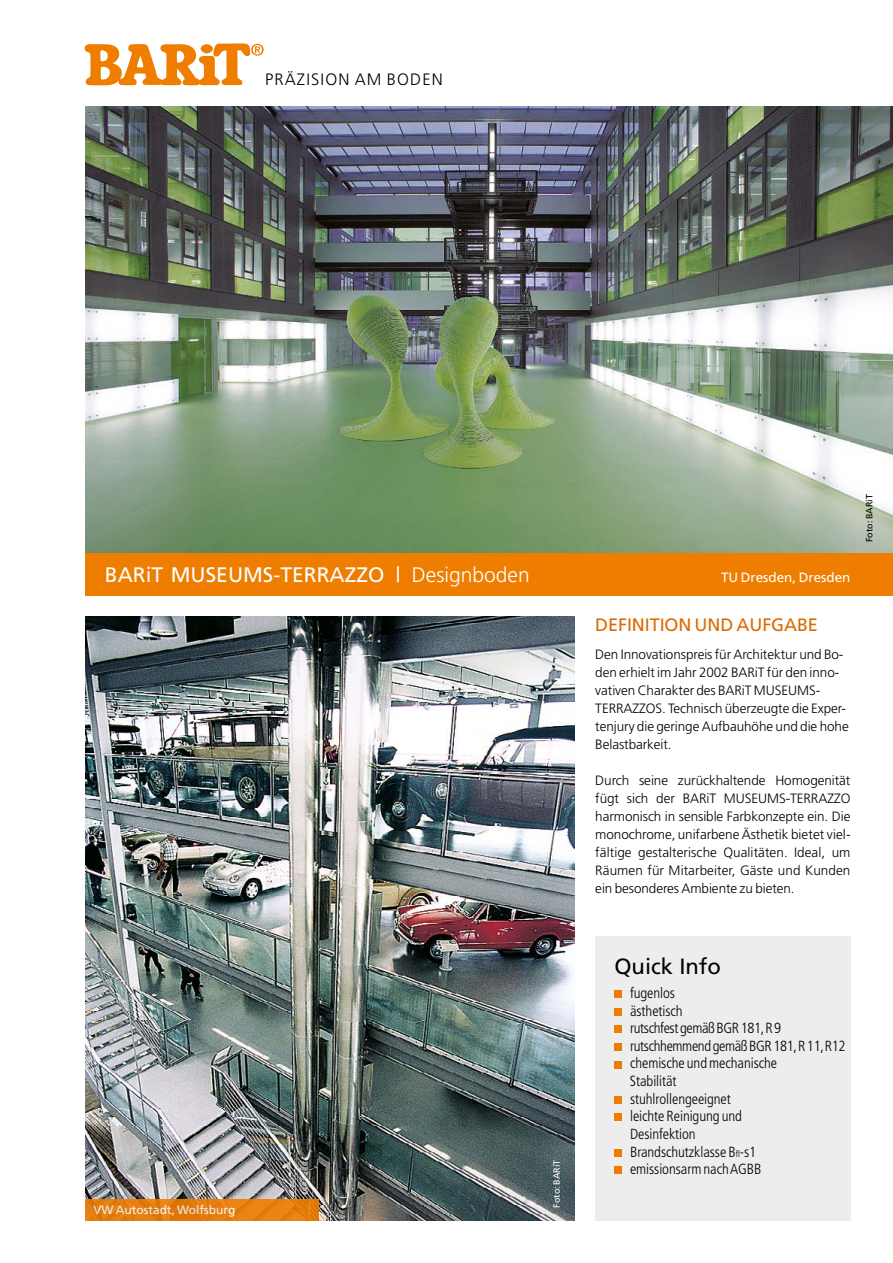
<style>
.page{position:relative;width:893px;height:1263px;background:#fff}
.page>*{position:absolute;margin:0;border:0;box-sizing:border-box;transform-origin:0 0}
.t1{font:22.05px "Frutiger";color:#000}
.t2{font:21px "Frutiger";color:#fff}
.t3{font:18px "Frutiger";letter-spacing:-.005em;color:#dc6a02}
.t4{font:300 16.5px "Frutiger";letter-spacing:.07em;color:#000}
.t5{font:300 condensed 14.7px/17.7px "Frutiger";letter-spacing:-.005em;color:#000}
.t6{font:300 13.5px/18px "Frutiger";letter-spacing:-.005em;color:#000}
.t7{font:13.5px "Frutiger";color:#fff}
.t8{font:12px "Frutiger";color:#fff}
.t9{font:9px "Frutiger";color:#000}
.t10{font:9px "Frutiger";color:#fff}
.s1{font-weight:300}
.s2{font-size:9.15px}
</style>
<div class="page">
<svg style="left:85px;top:43px;width:179px;height:42px"></svg>
<img style="left:85px;top:106px;width:808px;height:447px">
<img style="left:85px;top:617px;width:489px;height:603px">
<div style="left:85px;top:1199px;width:234px;height:21px;background:linear-gradient(to right,#e27c0c,#e68010)"></div>
<div style="left:85px;top:553px;width:808px;height:42px;background:#ef7d00"></div>
<div style="left:595px;top:935px;width:255px;height:285px;background:#ededed"></div>
<div style="left:614px;top:990px;width:8px;height:8px;background:#ef7d00"></div>
<div style="left:614px;top:1008px;width:8px;height:7px;background:#ef7d00"></div>
<div style="left:614px;top:1025px;width:8px;height:8px;background:#ef7d00"></div>
<div style="left:614px;top:1043px;width:8px;height:8px;background:#ef7d00"></div>
<div style="left:614px;top:1061px;width:8px;height:7px;background:#ef7d00"></div>
<div style="left:614px;top:1096px;width:8px;height:8px;background:#ef7d00"></div>
<div style="left:614px;top:1113px;width:8px;height:8px;background:#ef7d00"></div>
<div style="left:614px;top:1149px;width:8px;height:8px;background:#ef7d00"></div>
<div style="left:614px;top:1166px;width:8px;height:8px;background:#ef7d00"></div>
<p class="t4" style="left:265px;top:70px;width:179px">Präzision am Boden</p>
<h2 class="t2" style="left:105px;top:562px;width:426px">BARiT MUSEUMS-TERRAZZO | <span class="s1">Designboden</span></h2>
<p class="t7" style="left:721px;top:569px;width:131px">TU Dresden, Dresden</p>
<h3 class="t3" style="left:595px;top:614px;width:201px">Definition u nd Aufgabe</h3>
<p class="t6" style="left:595px;top:645px;width:255px">Den Innovationspreis für Architektur und Bo&shy;den erhielt im Jahr 2002 BARiT für den inno&shy;vativen Charakter des BARiT MUSEUMS-TERRAZZOS. Technisch überzeugte die Exper&shy;tenjury die geringe Aufbauhöhe und die hohe Belastbarkeit.</p>
<p class="t6" style="left:595px;top:771px;width:257px;text-align:justify">Durch seine zurückhaltende Homogenität fügt sich der BARiT MUSEUMS-TERRAZZO harmonisch in sensible Farbkonzepte ein. Die monochrome, unifarbene Ästhetik bietet viel&shy;fältige gestalterische Qualitäten. Ideal, um Räumen für Mitarbeiter, Gäste und Kunden ein besonderes Ambiente zu bieten.</p>
<p class="t9" style="left:864px;top:542px;width:50px;rotate:-90deg">Foto: BARiT</p>
<p class="t8" style="left:94px;top:1202px;width:143px">VW Autostadt, Wolfsburg</p>
<p class="t10" style="left:551px;top:1208px;width:50px;rotate:-90deg">Foto: BARiT</p>
<h1 class="t1" style="left:614px;top:953px;width:108px">Quick I nfo</h1>
<p class="t5" style="left:630px;top:984px;width:217px">fugenlos<br>ästhetisch<br>rutschfest gemäß BGR 181, R 9 rutschhemmend gemäß BGR 181, R 11, R12 chemische und mechanische<br>Stabilität<br>stuhlrollengeeignet<br>leichte Reinigung und<br>Desinfektion<br>Brandschutzklasse B<span class="s2">fl</span>-s1<br>emissionsarm nach AGBB</p>
</div>
